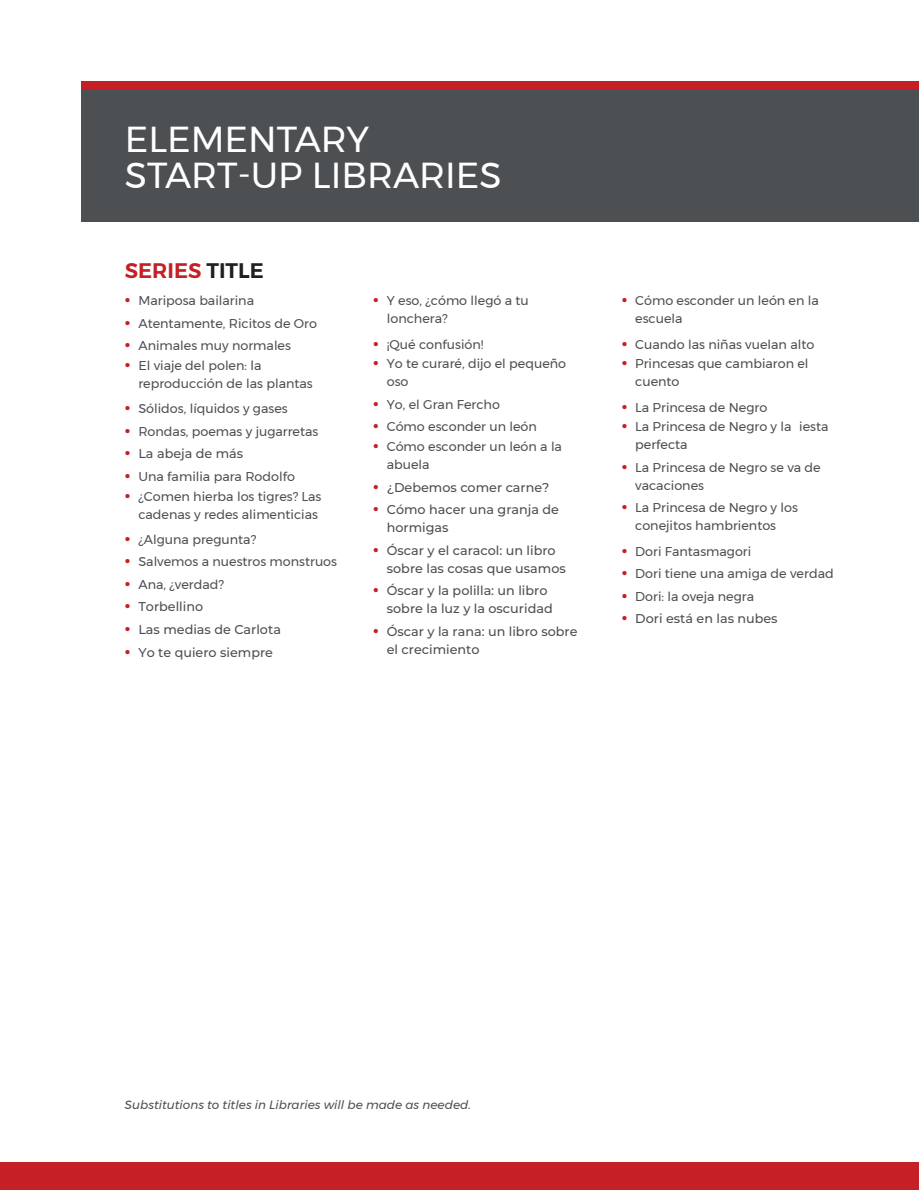
<style>
.page{position:relative;width:919px;height:1190px;background:#fff}
.page>*{position:absolute;margin:0;border:0;box-sizing:border-box;transform-origin:0 0}
.t1{font:36px/36px "Montserrat";color:#fff}
.t2{font:600 21px "Montserrat";color:#c42026}
.t3{font:12.75px/18px "Montserrat";color:#4c5053}
.t4{font:500 12.75px/18px "Montserrat";color:#4c5053}
.body{font:italic 12px "Montserrat";color:#4c5053}
.s1{color:#231f20}
.s2{font-weight:600;font-size:18px;color:#c42026}
.s3{font-weight:500}
</style>
<div class="page">
<div style="left:0;top:1162px;width:919px;height:27px;background:#c42026"></div>
<div style="left:82px;top:82px;width:837px;height:132px;background:#c42026"></div>
<div style="left:82px;top:89px;width:837px;height:132px;background:#4c5053"></div>
<p class="t1" style="left:125px;top:121px;width:378px">ELEMENTARY<br>START-UP LIBRARIES</p>
<h2 class="t2" style="left:125px;top:253px;width:140px">SERIES <span class="s1">TITLE</span></h2>
<p class="t3" style="left:125px;top:292px;width:131px"><span class="s2">•</span> Mariposa bailarina</p>
<p class="t3" style="left:125px;top:314px;width:194px"><span class="s2">•</span> Atentamente, Ricitos de Oro</p>
<p class="t3" style="left:125px;top:337px;width:168px"><span class="s2">•</span> Animales muy normales</p>
<p class="t3" style="left:138px;top:356px;width:176px;text-indent:-14px"><span class="s2">•</span> El viaje del polen: <span class="s3">l</span>a reproducción de las plantas</p>
<p class="t3" style="left:125px;top:400px;width:164px"><span class="s2">•</span> Sólidos, líquidos y gases</p>
<p class="t3" style="left:125px;top:422px;width:195px"><span class="s2">•</span> Rondas, poemas y jugarretas</p>
<p class="t4" style="left:125px;top:444px;width:120px"><span class="s2">•</span> La abeja de más</p>
<p class="t3" style="left:125px;top:467px;width:172px"><span class="s2">•</span> Una familia para Rodolfo</p>
<p class="t3" style="left:125px;top:487px;width:198px;text-align:right"><span class="s2">•</span> ¿Comen hierba los tigres? Las cadenas y redes alimenticias</p>
<p class="t3" style="left:125px;top:530px;width:133px"><span class="s2">•</span> ¿Alguna pregunta?</p>
<p class="t3" style="left:125px;top:553px;width:214px"><span class="s2">•</span> Salvemos a nuestros monstruos</p>
<p class="t3" style="left:125px;top:575px;width:101px"><span class="s2">•</span> Ana, ¿verdad?</p>
<p class="t4" style="left:125px;top:597px;width:80px"><span class="s2">•</span> Torbellino</p>
<p class="t4" style="left:125px;top:620px;width:158px"><span class="s2">•</span> Las medias de Carlota</p>
<p class="t4" style="left:125px;top:642px;width:150px"><span class="s2">•</span> Yo te quiero siempre</p>
<p class="t3" style="left:387px;top:292px;width:143px;text-indent:-14px"><span class="s2">•</span> Y eso, ¿cómo llegó a tu lonchera?</p>
<p class="t3" style="left:373px;top:335px;width:112px"><span class="s2">•</span> ¡Qué confusión!</p>
<p class="t3" style="left:387px;top:355px;width:181px;text-indent:-14px"><span class="s2">•</span> Yo te curaré, dijo el pequeño oso</p>
<p class="t3" style="left:373px;top:395px;width:128px"><span class="s2">•</span> Yo, el Gran Fercho</p>
<p class="t3" style="left:373px;top:418px;width:165px"><span class="s2">•</span> Cómo esconder un león</p>
<p class="t3" style="left:387px;top:437px;width:177px;text-indent:-14px"><span class="s2">•</span> Cómo esconder un león a la abuela</p>
<p class="t4" style="left:373px;top:477px;width:178px"><span class="s2">•</span> ¿Debemos comer carne?</p>
<p class="t4" style="left:387px;top:500px;width:174px;text-indent:-14px"><span class="s2">•</span> Cómo hacer una granja de hormigas</p>
<p class="t4" style="left:387px;top:540px;width:181px;text-indent:-14px"><span class="s2">•</span> Óscar y el caracol: un libro sobre las cosas que usamos</p>
<p class="t4" style="left:387px;top:581px;width:167px;text-indent:-14px"><span class="s2">•</span> Óscar y la polilla: un libro sobre la luz y la oscuridad</p>
<p class="t4" style="left:387px;top:621px;width:192px;text-indent:-14px"><span class="s2">•</span> Óscar y la rana: un libro sobre el crecimiento</p>
<p class="t3" style="left:635px;top:292px;width:185px;text-indent:-14px"><span class="s2">•</span> Cómo esconder un león en la escuela</p>
<p class="t3" style="left:622px;top:335px;width:194px"><span class="s2">•</span> Cuando las niñas vuelan alto</p>
<p class="t3" style="left:635px;top:355px;width:175px;text-indent:-14px"><span class="s2">•</span> Princesas que cambiaron el cuento</p>
<p class="t3" style="left:622px;top:398px;width:147px"><span class="s2">•</span> La Princesa de Negro</p>
<p class="t3" style="left:635px;top:418px;width:195px;text-indent:-13px"><span class="s2">•</span> La Princesa de Negro y la iesta perfecta</p>
<p class="t3" style="left:635px;top:458px;width:187px;text-indent:-14px"><span class="s2">•</span> La Princesa de Negro se va de vacaciones</p>
<p class="t3" style="left:635px;top:499px;width:164px;text-indent:-14px"><span class="s2">•</span> La Princesa de Negro y los conejitos hambrientos</p>
<p class="t3" style="left:622px;top:542px;width:131px"><span class="s2">•</span> Dori Fantasmagori</p>
<p class="t3" style="left:622px;top:564px;width:214px"><span class="s2">•</span> Dori tiene una amiga de verdad</p>
<p class="t3" style="left:622px;top:587px;width:134px"><span class="s2">•</span> Dori: la oveja negra</p>
<p class="t4" style="left:622px;top:609px;width:157px"><span class="s2">•</span> Dori está en las nubes</p>
<p class="body" style="left:125px;top:1095px;width:348px">Substitutions to titles in Libraries will be made as needed.</p>
</div>
